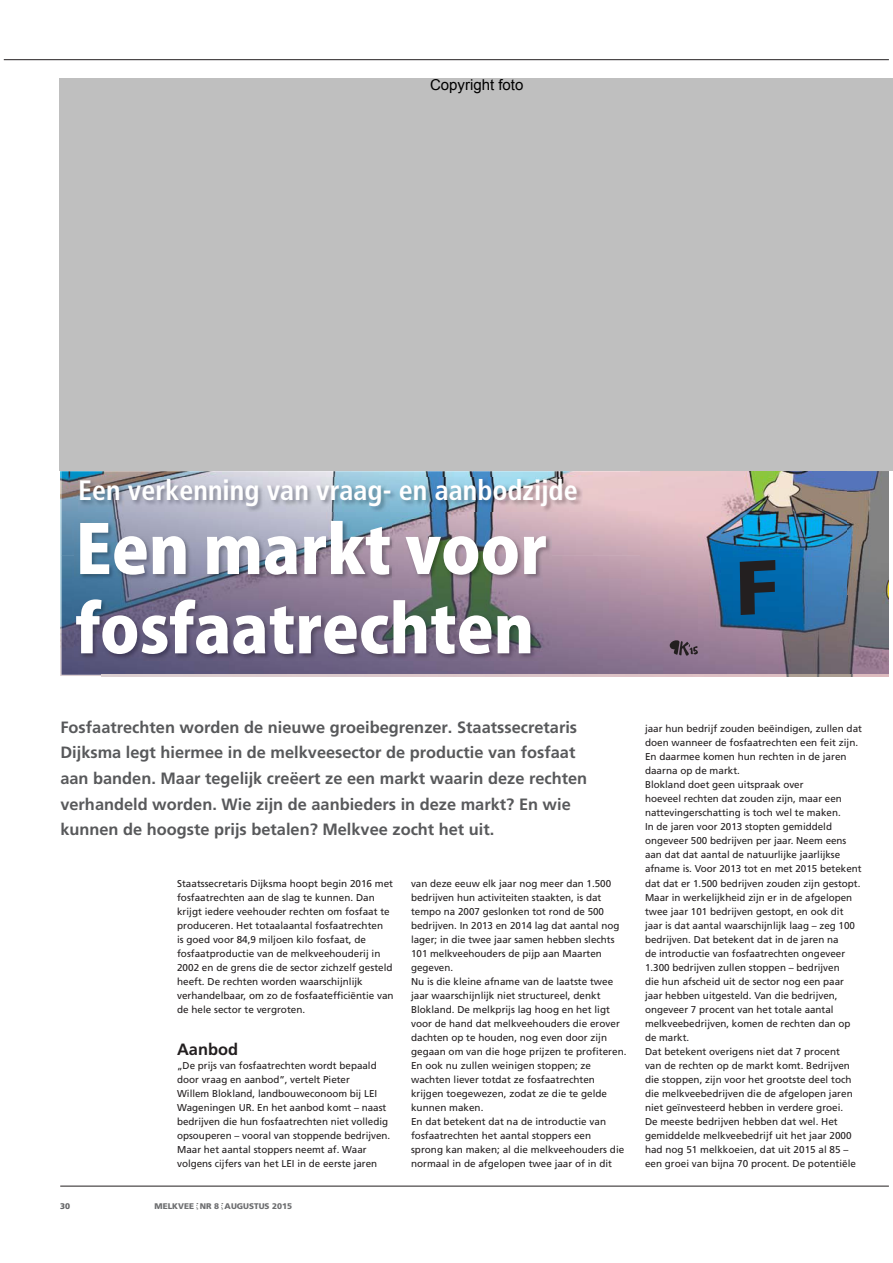
<style>
.page{position:relative;width:893px;height:1263px;background:#fff}
.page>*{position:absolute;margin:0;border:0;box-sizing:border-box;transform-origin:0 0}
.t1{font:66px/79.3px "Koz Go Pro Heavy 90 msp RKSJ H";color:#fff}
.t2{font:700 condensed 28.05px "Frutiger LT Std";color:#fff}
.t3{font:700 16.35px/25.7px "Frutiger LT Std";color:#58595b}
.t4{font:700 16.35px "Frutiger LT Std";color:#231f20}
.t5{font:15px "Arial";color:#000}
.t6{font:9.9px/14.1px "Frutiger LT Std";color:#231f20}
.t7{font:900 8.25px "Frutiger LT Std";color:#6d6e70}
.t8{font:900 8.25px "Frutiger LT Std";color:#636466}
</style>
<div class="page">
<hr style="left:4px;top:59px;width:885px;height:1px;background:#231f20">
<img style="left:102px;top:471px;width:538px;height:84px">
<img style="left:640px;top:471px;width:249px;height:204px">
<img style="left:517px;top:555px;width:124px;height:120px">
<img style="left:102px;top:660px;width:415px;height:15px">
<img style="left:60px;top:471px;width:42px;height:205px">
<img style="left:101px;top:675px;width:788px;height:1px">
<svg style="left:740px;top:560px;width:35px;height:55px;background:#153a55"></svg>
<svg style="left:670px;top:640px;width:28px;height:16px"></svg>
<hr style="left:60px;top:1186px;width:829px;height:1px;background:#231f20">
<img style="left:75px;top:520px;width:477px;height:140px">
<img style="left:79px;top:478px;width:503px;height:34px">
<div style="left:60px;top:78px;width:833px;height:393px;background:#bfbfbf"></div>
<h3 class="t5" style="left:430px;top:75px;width:95px">Copyright foto</h3>
<h2 class="t2" style="left:78px;top:478px;width:501px">Een verkenning van vraag- en aanbodzijde</h2>
<h1 class="t1" style="left:76px;top:519px;width:473px">Een markt voor fosfaatrechten</h1>
<p class="t3" style="left:60px;top:715px;width:528px">Fosfaatrechten worden de nieuwe groeibegrenzer. Staatssecretaris Dijksma legt hiermee in de melkveesector de productie van fosfaat aan banden. Maar tegelijk creëert ze een markt waarin deze rechten verhandeld worden. Wie zijn de aanbieders in deze markt? En wie kunnen de hoogste prijs betalen? Melkvee zocht het uit.</p>
<p class="t6" style="left:645px;top:722px;width:219px">jaar hun bedrijf zouden beëindigen, zullen dat doen wanneer de fosfaatrechten een feit zijn.<br>En daarmee komen hun rechten in de jaren daarna op de markt.<br>Blokland doet geen uitspraak over<br>hoeveel rechten dat zouden zijn, maar een nattevingerschatting is toch wel te maken.<br>In de jaren voor 2013 stopten gemiddeld ongeveer 500 bedrijven per jaar. Neem eens aan dat dat aantal de natuurlijke jaarlijkse afname is. Voor 2013 tot en met 2015 betekent dat dat er 1.500 bedrijven zouden zijn gestopt.<br>Maar in werkelijkheid zijn er in de afgelopen twee jaar 101 bedrijven gestopt, en ook dit jaar is dat aantal waarschijnlijk laag – zeg 100 bedrijven. Dat betekent dat in de jaren na<br>de introductie van fosfaatrechten ongeveer 1.300 bedrijven zullen stoppen – bedrijven<br>die hun afscheid uit de sector nog een paar jaar hebben uitgesteld. Van die bedrijven, ongeveer 7 procent van het totale aantal melkveebedrijven, komen de rechten dan op de markt.<br>Dat betekent overigens niet dat 7 procent<br>van de rechten op de markt komt. Bedrijven die stoppen, zijn voor het grootste deel toch die melkveebedrijven die de afgelopen jaren niet geïnvesteerd hebben in verdere groei.<br>De meeste bedrijven hebben dat wel. Het gemiddelde melkveebedrijf uit het jaar 2000 had nog 51 melkkoeien, dat uit 2015 al 85 – een groei van bijna 70 procent. De potentiële</p>
<p class="t6" style="left:411px;top:876px;width:217px">van deze eeuw elk jaar nog meer dan 1.500 bedrijven hun activiteiten staakten, is dat tempo na 2007 geslonken tot rond de 500 bedrijven. In 2013 en 2014 lag dat aantal nog lager; in die twee jaar samen hebben slechts 101 melkveehouders de pijp aan Maarten gegeven.<br>Nu is die kleine afname van de laatste twee jaar waarschijnlijk niet structureel, denkt Blokland. De melkprijs lag hoog en het ligt voor de hand dat melkveehouders die erover dachten op te houden, nog even door zijn gegaan om van die hoge prijzen te profiteren.<br>En ook nu zullen weinigen stoppen; ze wachten liever totdat ze fosfaatrechten krijgen toegewezen, zodat ze die te gelde kunnen maken.<br>En dat betekent dat na de introductie van fosfaatrechten het aantal stoppers een<br>sprong kan maken; al die melkveehouders die normaal in de afgelopen twee jaar of in dit</p>
<p class="t6" style="left:177px;top:876px;width:218px">Staatssecretaris Dijksma hoopt begin 2016 met fosfaatrechten aan de slag te kunnen. Dan krijgt iedere veehouder rechten om fosfaat te produceren. Het totaalaantal fosfaatrechten<br>is goed voor 84,9 miljoen kilo fosfaat, de fosfaatproductie van de melkveehouderij in 2002 en de grens die de sector zichzelf gesteld heeft. De rechten worden waarschijnlijk verhandelbaar, om zo de fosfaatefficiëntie van de hele sector te vergroten.</p>
<h3 class="t4" style="left:177px;top:1042px;width:62px">Aanbod</h3>
<p class="t6" style="left:177px;top:1059px;width:215px">„De prijs van fosfaatrechten wordt bepaald door vraag en aanbod”, vertelt Pieter<br>Willem Blokland, landbouweconoom bij LEI Wageningen UR. En het aanbod komt – naast bedrijven die hun fosfaatrechten niet volledig opsouperen – vooral van stoppende bedrijven.<br>Maar het aantal stoppers neemt af. Waar volgens cijfers van het LEI in de eerste jaren</p>
<p class="t8" style="left:60px;top:1203px;width:12px">30</p>
<p class="t7" style="left:155px;top:1203px;width:139px">MELKVEE NR 8 AUGUSTUS 2015</p>
</div>
